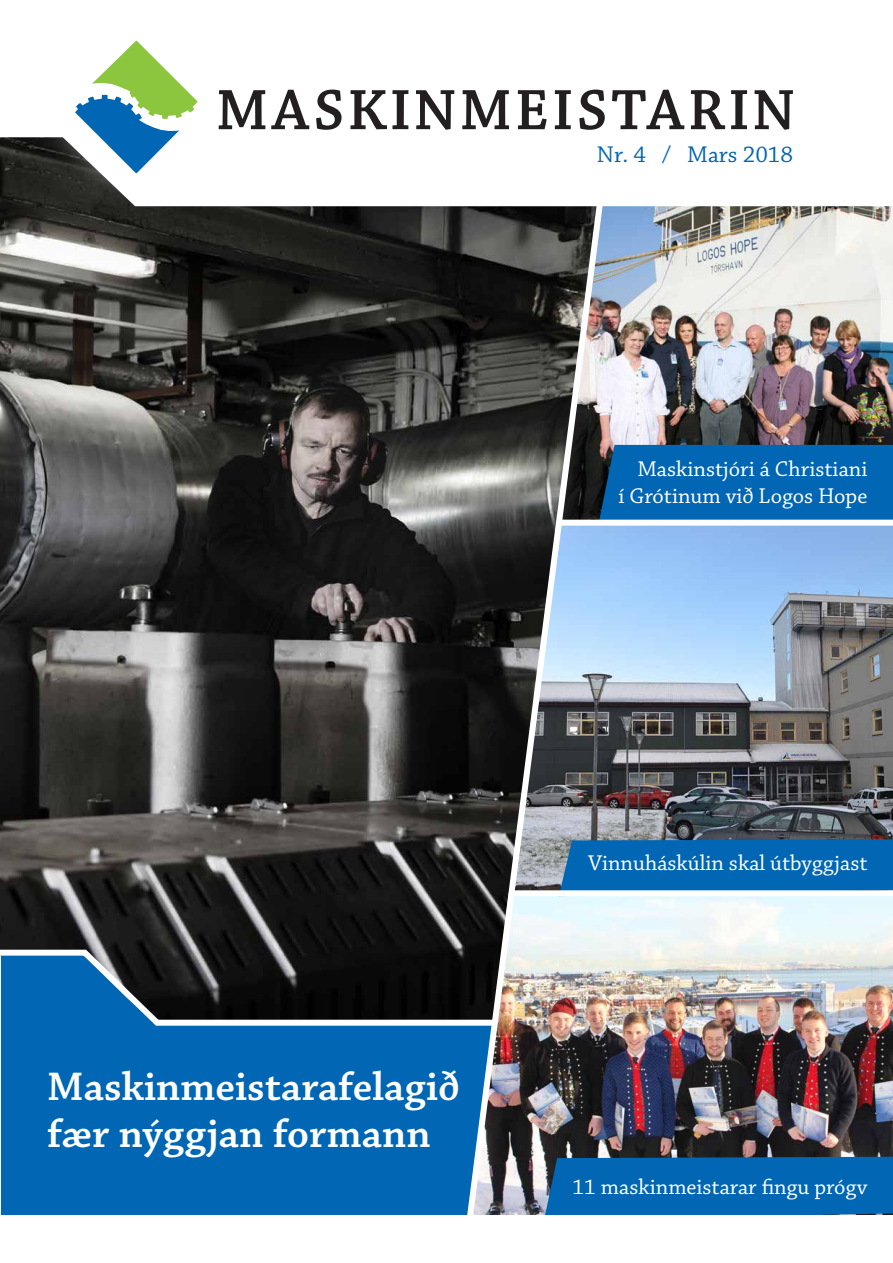
<style>
.page{position:relative;width:893px;height:1263px;background:#fff}
.page>*{position:absolute;margin:0;border:0;box-sizing:border-box;transform-origin:0 0}
.t1{font:600 60px "Chaparral Pro";letter-spacing:.055em;color:#231f20}
.t2{font:600 42px/46.5px "Chaparral Pro";color:#fff}
.t3{font:24px "Chaparral Pro";color:#0166b3}
.t4{font:22.5px/27px "Chaparral Pro";color:#fff;text-align:right}
</style>
<div class="page">
<div style="left:1px;top:956px;width:892px;height:307px;background:#0166b3"></div>
<svg style="left:0;top:207px;width:455px;height:819px;background:#3d3e3e"></svg>
<img style="left:640px;top:207px;width:253px;height:238px">
<img style="left:640px;top:526px;width:253px;height:313px">
<img style="left:640px;top:896px;width:253px;height:261px">
<img style="left:455px;top:207px;width:185px;height:1008px">
<div style="left:559px;top:839px;width:334px;height:51px;background:#0166b3"></div>
<svg style="left:544px;top:1157px;width:349px;height:58px"></svg>
<div style="left:513px;top:890px;width:380px;height:6px;background:#fff"></div>
<div style="left:599px;top:445px;width:294px;height:75px;background:#0166b3"></div>
<div style="left:558px;top:520px;width:335px;height:6px;background:#fff"></div>
<svg style="left:0;top:137px;width:893px;height:70px"></svg>
<svg style="left:30px;top:137px;width:212px;height:80px;fill:#252621"></svg>
<svg style="left:37px;top:137px;width:198px;height:73px"></svg>
<svg style="left:72px;top:40px;width:129px;height:137px"></svg>
<div style="left:0;top:1215px;width:893px;height:48px;background:#fff"></div>
<h1 class="t1" style="left:216px;top:76px;width:581px">MASKINMEISTARIN</h1>
<p class="t3" style="left:597px;top:141px;width:198px">Nr. 4 / Mars 2018</p>
<p class="t4" style="left:618px;top:456px;width:250px">Maskinstjóri á Christiani<br>í Grótinum við Logos Hope</p>
<h2 class="t2" style="left:47px;top:1065px;width:414px">Maskinmeistarafelagið fær nýggjan formann</h2>
<p class="t4" style="left:588px;top:850px;width:281px">Vinnuháskúlin skal útbyggjast</p>
<p class="t4" style="left:572px;top:1174px;width:297px">11 maskinmeistarar fingu prógv</p>
</div>
